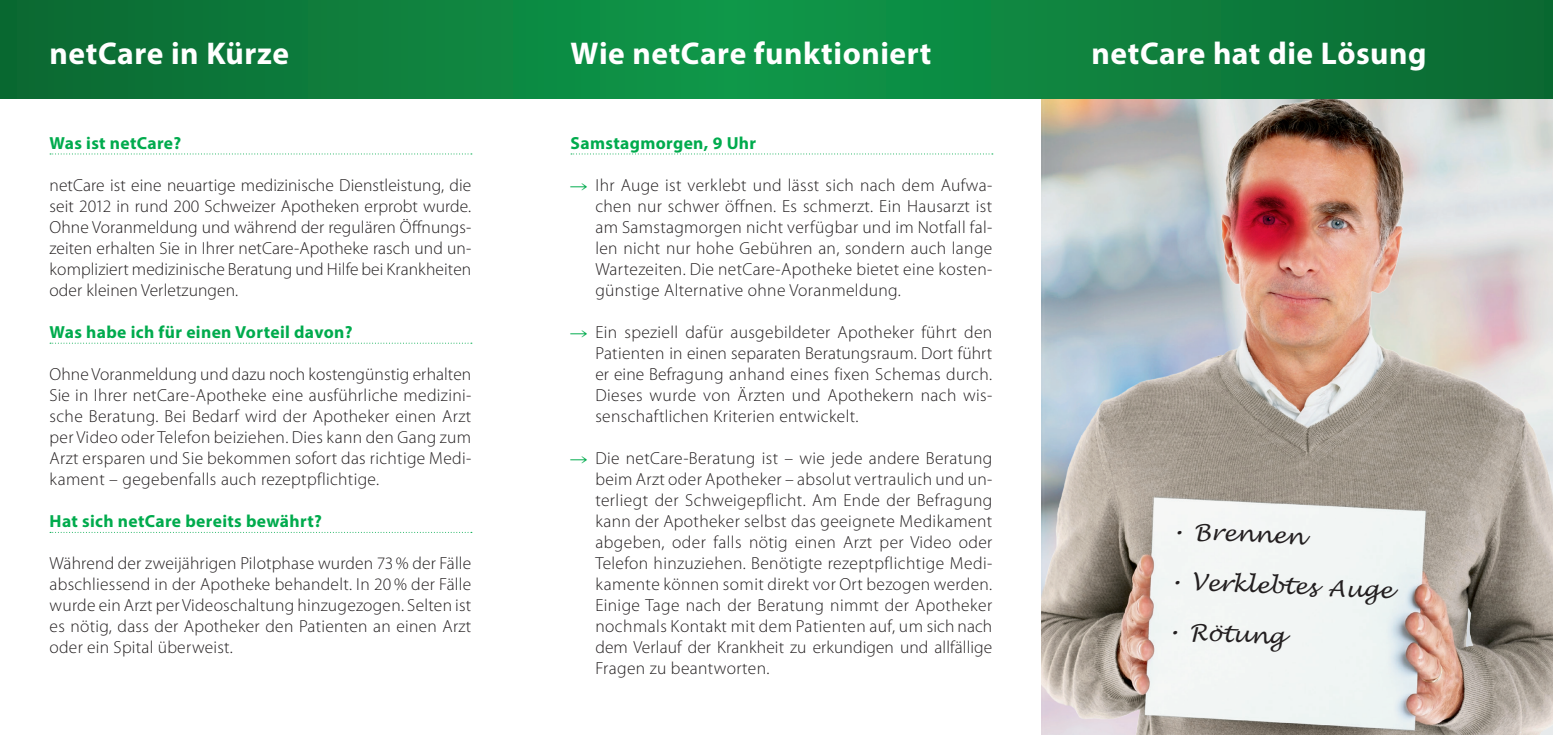
<style>
.page{position:relative;width:1553px;height:735px;background:#fff}
.page>*{position:absolute;margin:0;border:0;box-sizing:border-box;transform-origin:0 0}
.t1{font:700 31.5px "Myriad Pro";letter-spacing:.015em;color:#fff}
.t2{font:italic 23.45px "Lucida Handwriting";color:#231f20}
.t3{font:italic 22.57px "Lucida Handwriting";color:#231f20}
.t4{font:300 17.5px/21px "Myriad Pro";letter-spacing:.02em;color:#231f20;text-align:justify}
.t5{font:700 17.5px "Myriad Pro";letter-spacing:.02em;color:#00ab4d}
</style>
<div class="page">
<img style="left:1042px;top:98px;width:511px;height:636px">
<svg style="left:571px;top:153px;width:422px;height:1px"></svg>
<svg style="left:50px;top:153px;width:422px;height:1px"></svg>
<svg style="left:50px;top:342px;width:422px;height:1px"></svg>
<svg style="left:0;top:0;width:1553px;height:98px;background:#0d7f3d"></svg>
<img style="left:1221px;top:174px;width:94px;height:94px;border-radius:47px">
<h1 class="t1" style="left:50px;top:33px;width:241px">netCare in Kürze</h1>
<h1 class="t1" style="left:570px;top:33px;width:362px">Wie netCare funktioniert</h1>
<h1 class="t1" style="left:1091px;top:33px;width:336px">netCare hat die Lösung</h1>
<p class="t5" style="left:50px;top:131px;width:133px">Was ist netCare?</p>
<p class="t4" style="left:50px;top:174px;width:423px">netCare ist eine neuartige medizinische Dienstleistung, die seit 2012 in rund 200 Schweizer Apotheken erprobt wurde.<br>Ohne Voranmeldung und während der regulären Öffnungs&shy;zeiten erhalten Sie in Ihrer netCare-Apotheke rasch und un&shy;kompliziert medizinische Beratung und Hilfe bei Krankheiten oder kleinen Verletzungen.</p>
<p class="t5" style="left:50px;top:320px;width:304px">Was habe ich für einen Vorteil davon?</p>
<p class="t4" style="left:50px;top:363px;width:423px">Ohne Voranmeldung und dazu noch kostengünstig erhalten Sie in Ihrer netCare-Apotheke eine ausführliche medizini&shy;sche Beratung. Bei Bedarf wird der Apotheker einen Arzt per Video oder Telefon beiziehen. Dies kann den Gang zum Arzt ersparen und Sie bekommen sofort das richtige Medi&shy;kament – gegebenfalls auch rezeptpflichtige.</p>
<p class="t5" style="left:50px;top:509px;width:274px">Hat sich netCare bereits bewährt?</p>
<p class="t4" style="left:50px;top:552px;width:423px">Während der zweijährigen Pilotphase wurden 73% der Fälle abschliessend in der Apotheke behandelt. In 20 % der Fälle wurde ein Arzt per Videoschaltung hinzugezogen. Selten ist es nötig, dass der Apotheker den Patienten an einen Arzt oder ein Spital überweist.</p>
<p class="t5" style="left:570px;top:131px;width:187px">Samstagmorgen, 9 Uhr</p>
<p class="t4" style="left:595px;top:174px;width:398px">Ihr Auge ist verklebt und lässt sich nach dem Aufwa&shy;chen nur schwer öffnen. Es schmerzt. Ein Hausarzt ist am Samstagmorgen nicht verfügbar und im Notfall fal&shy;len nicht nur hohe Gebühren an, sondern auch lange Wartezeiten. Die netCare-Apotheke bietet eine kosten&shy;günstige Alternative ohne Voranmeldung.</p>
<p class="t4" style="left:595px;top:321px;width:398px">Ein speziell dafür ausgebildeter Apotheker führt den Patienten in einen separaten Beratungsraum. Dort führt er eine Befragung anhand eines fixen Schemas durch.<br>Dieses wurde von Ärzten und Apothekern nach wis&shy;senschaftlichen Kriterien entwickelt.</p>
<p class="t4" style="left:595px;top:447px;width:398px">Die netCare-Beratung ist – wie jede andere Beratung beim Arzt oder Apotheker – absolut vertraulich und un&shy;terliegt der Schweigepflicht. Am Ende der Befragung kann der Apotheker selbst das geeignete Medikament abgeben, oder falls nötig -einen Arzt per Video oder Telefon hinzuziehen. Benötigte rezeptpflichtige Medi&shy;kamente können somit direkt vor Ort bezogen werden.<br>Einige Tage nach der Beratung nimmt der Apotheker nochmals Kontakt mit dem Patienten auf, um sich nach dem Verlauf der Krankheit zu erkundigen und allfällige Fragen zu beantworten.</p>
<h2 class="t2" style="left:1177px;top:505px;width:140px;rotate:3deg">• Brennen</h2>
<h2 class="t2" style="left:1175px;top:557px;width:233px;rotate:3deg">• Verklebtes Auge</h2>
<h2 class="t2" style="left:1173px;top:609px;width:124px;rotate:3deg">• Rötung</h2>
<p class="t3" style="left:1171px;top:517px;width:135px;rotate:2deg">• Brennen</p>
<p class="t3" style="left:1169px;top:567px;width:225px;rotate:2deg">• Verklebtes Auge</p>
<p class="t3" style="left:1167px;top:617px;width:120px;rotate:2deg">• Rötung</p>
</div>
